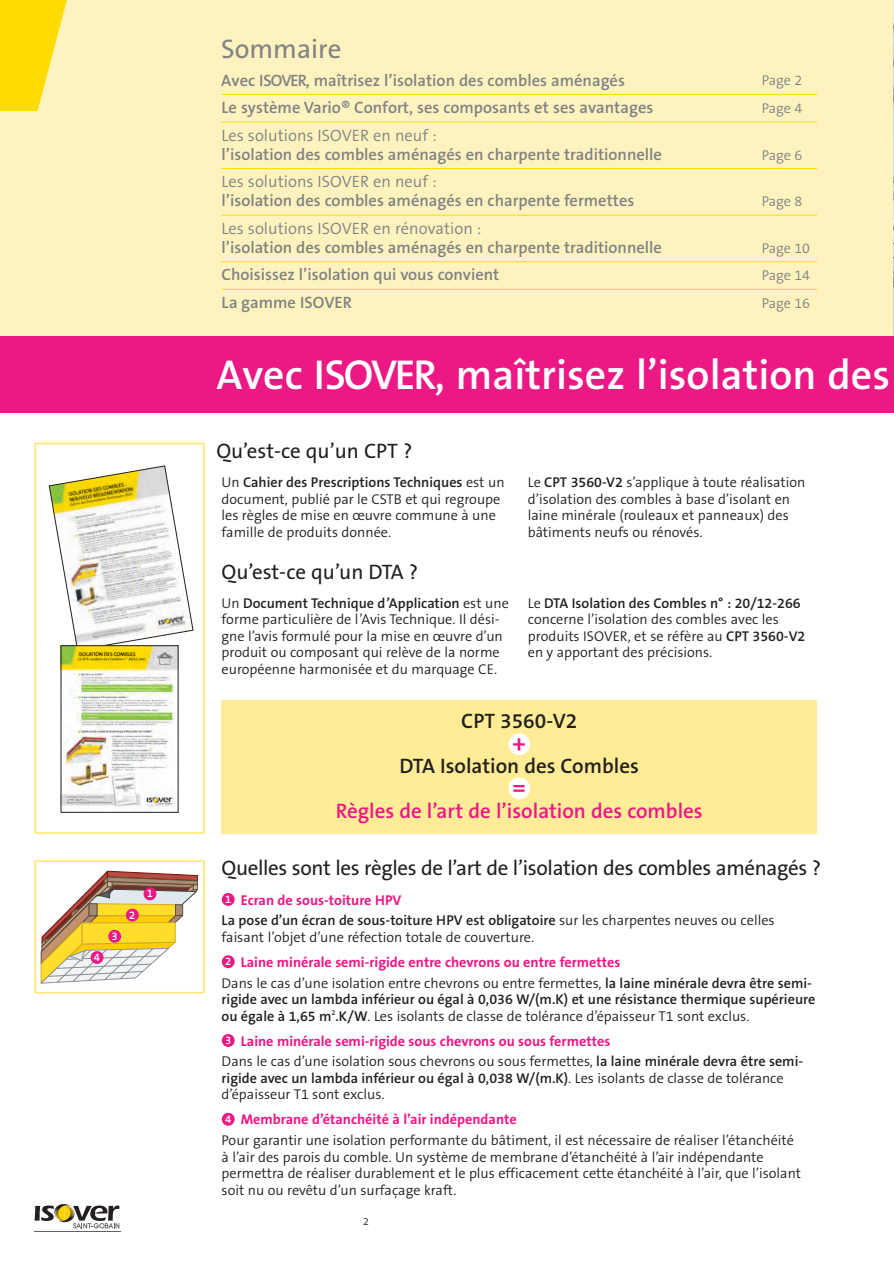
<style>
.page{position:relative;width:894px;height:1264px;background:#fff}
.page>*{position:absolute;margin:0;border:0;box-sizing:border-box;transform-origin:0 0}
.t1{font:600 42px "The Sans B6";color:#fff}
.t2{font:27px "The Sans B5 Plain";color:#808285}
.t3{font:600 25.5px "The Sans B6";color:#ec1885}
.t4{font:21px "The Sans B5 Plain";letter-spacing:-.015em;color:#231f20}
.t5{font:600 21px "The Sans B6";color:#ec1885}
.t6{font:600 21px "The Sans B6";color:#231f20}
.t7{font:600 16.5px "The Sans B6";color:#808285}
.t8{font:300 16.5px "The Sans B4";color:#808285}
.t9{font:300 14.25px/16.5px "The Sans B4";color:#231f20}
.t10{font:600 14.25px "The Sans B6";color:#231f20}
.t11{font:700 14.25px "The Sans B7";color:#ec1885}
.t12{font:300 14.25px "The Sans B4";color:#808285}
.t13{font:600 11.25px "The Sans B6";color:#fff}
.t14{font:300 10.5px "The Sans B4";color:#231f20}
.s1{font-family:"The Sans B4";font-weight:300}
.s2{font-family:"The Sans B6";font-weight:600}
</style>
<div class="page">
<div style="left:34px;top:443px;width:171px;height:391px;border:2px solid #ffe569"></div>
<div style="left:0;top:0;width:893px;height:349px;background:#fef3be"></div>
<hr style="left:222px;top:94px;width:595px;height:1px;background:#ffdc01">
<hr style="left:222px;top:121px;width:595px;height:1px;background:#ffdc01">
<hr style="left:222px;top:168px;width:595px;height:1px;background:#ffdc01">
<hr style="left:222px;top:215px;width:595px;height:1px;background:#ffdc01">
<hr style="left:222px;top:261px;width:595px;height:1px;background:#ffdc01">
<hr style="left:222px;top:289px;width:595px;height:1px;background:#ffdc01">
<div style="left:0;top:336px;width:894px;height:77px;background:#ec1885"></div>
<hr style="left:35px;top:1231px;width:86px;height:1px;background:#636366">
<svg style="left:34px;top:1204px;width:85px;height:24px"></svg>
<div style="left:222px;top:893px;width:13px;height:13px;background:#ec1885;border-radius:50%"></div>
<div style="left:222px;top:955px;width:13px;height:13px;background:#ec1885;border-radius:50%"></div>
<div style="left:222px;top:1034px;width:13px;height:13px;background:#ec1885;border-radius:50%"></div>
<div style="left:222px;top:1113px;width:13px;height:13px;background:#ec1885;border-radius:50%"></div>
<div style="left:222px;top:700px;width:595px;height:134px;background:#ffec96"></div>
<svg style="left:41px;top:871px;width:157px;height:112px"></svg>
<div style="left:34px;top:860px;width:171px;height:133px;border:2px solid #ffe569"></div>
<div style="left:144px;top:887px;width:12px;height:13px;background:#ec1885;border-radius:50%"></div>
<div style="left:126px;top:909px;width:13px;height:12px;background:#ec1885;border-radius:50%"></div>
<div style="left:108px;top:930px;width:13px;height:13px;background:#ec1885;border-radius:50%"></div>
<div style="left:91px;top:951px;width:13px;height:13px;background:#ec1885;border-radius:50%"></div>
<svg style="left:49px;top:465px;width:145px;height:186px"></svg>
<img style="left:63px;top:647px;width:113px;height:162px">
<div style="left:61px;top:645px;width:117px;height:168px;border:1px solid #231f20"></div>
<div style="left:508px;top:733px;width:22px;height:22px;background:#fff;border-radius:50%"></div>
<div style="left:508px;top:777px;width:22px;height:22px;background:#fff;border-radius:50%"></div>
<svg style="left:0;top:0;width:67px;height:111px"></svg>
<svg style="left:893px;top:0;width:1px;height:336px"></svg>
<p class="t13" style="left:94px;top:951px;width:8px">4</p>
<p class="t13" style="left:112px;top:930px;width:8px">3</p>
<p class="t13" style="left:129px;top:909px;width:8px">2</p>
<p class="t13" style="left:147px;top:888px;width:8px">1</p>
<h2 class="t2" style="left:221px;top:35px;width:122px">Sommaire</h2>
<p class="t7" style="left:221px;top:72px;width:405px">Avec ISOVER, maîtrisez l’isolation des combles aménagés</p>
<p class="t12" style="left:762px;top:73px;width:42px">Page 2</p>
<p class="t7" style="left:222px;top:99px;width:433px">Le système Vario® Confort, ses composants et ses avantages</p>
<p class="t12" style="left:762px;top:101px;width:42px">Page 4</p>
<p class="t8" style="left:222px;top:126px;width:217px">Les solutions ISOVER en neuf :</p>
<p class="t7" style="left:222px;top:145px;width:442px">l’isolation des combles aménagés en charpente traditionnelle</p>
<p class="t12" style="left:762px;top:147px;width:42px">Page 6</p>
<p class="t8" style="left:222px;top:173px;width:217px">Les solutions ISOVER en neuf :</p>
<p class="t7" style="left:222px;top:192px;width:414px">l’isolation des combles aménagés en charpente fermettes</p>
<p class="t12" style="left:762px;top:194px;width:42px">Page 8</p>
<p class="t8" style="left:222px;top:220px;width:261px">Les solutions ISOVER en rénovation :</p>
<p class="t7" style="left:222px;top:239px;width:442px">l’isolation des combles aménagés en charpente traditionnelle</p>
<p class="t12" style="left:762px;top:241px;width:50px">Page 10</p>
<p class="t7" style="left:222px;top:266px;width:279px">Choisissez l’isolation qui vous convient</p>
<p class="t12" style="left:762px;top:268px;width:50px">Page 14</p>
<p class="t7" style="left:222px;top:294px;width:132px">La gamme ISOVER</p>
<p class="t12" style="left:762px;top:296px;width:50px">Page 16</p>
<h1 class="t1" style="left:216px;top:352px;width:675px">Avec ISOVER, maîtrisez l’isolation des</h1>
<h3 class="t4" style="left:216px;top:440px;width:198px">Qu’est-ce qu’un CPT ?</h3>
<p class="t10" style="left:222px;top:475px;width:285px"><span class="s1">Un</span> Cahier des Prescriptions Techniques <span class="s1">est un</span></p>
<p class="t9" style="left:222px;top:491px;width:280px">document, publié par le CSTB et qui regroupe les règles de mise en œuvre commune à une famille de produits donnée.</p>
<h3 class="t4" style="left:222px;top:560px;width:198px">Qu’est-ce qu’un DTA ?</h3>
<p class="t10" style="left:222px;top:595px;width:289px"><span class="s1">Un</span> Document Technique d’Application <span class="s1">est une</span></p>
<p class="t9" style="left:222px;top:611px;width:283px">forme particulière de l’Avis Technique. Il dési - gne l’avis formulé pour la mise en œuvre d’un produit ou composant qui relève de la norme européenne harmonisée et du marquage CE.</p>
<p class="t9" style="left:528px;top:475px;width:279px">Le <span class="s2">CPT 3560-V2</span> s’applique à toute réalisa tion d’isolation des combles à base d’isolant en laine minérale (rouleaux et panneaux) des bâtiments neufs ou rénovés.</p>
<p class="t10" style="left:528px;top:595px;width:274px"><span class="s1">Le</span> DTA Isolation des Combles n° : 20/12-266</p>
<p class="t9" style="left:528px;top:611px;width:279px">concerne l’isolation des combles avec les produits ISOVER, et se réfère au <span class="s2">CPT 3560-V2 </span>en y apportant des précisions.</p>
<h3 class="t6" style="left:461px;top:710px;width:117px">CPT 3560-V2</h3>
<h3 class="t3" style="left:512px;top:730px;width:16px">+</h3>
<h3 class="t6" style="left:400px;top:755px;width:241px">DTA Isolation des Combles</h3>
<h3 class="t3" style="left:512px;top:774px;width:16px">=</h3>
<h3 class="t5" style="left:336px;top:800px;width:368px">Règles de l’art de l’isolation des combles</h3>
<h3 class="t4" style="left:222px;top:856px;width:601px">Quelles sont les règles de l’art de l’isolation des combles aménagés ?</h3>
<p class="t11" style="left:241px;top:892px;width:162px">Ecran de sous-toiture HPV</p>
<p class="t10" style="left:222px;top:913px;width:555px">La pose d’un écran de sous-toiture HPV est obligatoire <span class="s1">sur les charpentes neuves ou celles</span></p>
<p class="t9" style="left:222px;top:929px;width:314px">faisant l’objet d’une réfection totale de couverture.</p>
<p class="t11" style="left:241px;top:954px;width:381px">Laine minérale semi-rigide entre chevrons ou entre fermettes</p>
<p class="t9" style="left:222px;top:975px;width:592px">Dans le cas d’une isolation entre chevrons ou entre fermettes, <span class="s2">la laine minérale devra être semi-</span></p>
<p class="t10" style="left:222px;top:992px;width:595px">rigide avec un lambda inférieur ou égal à 0,036 W/(m.K) et une résistance thermique supérieure</p>
<p class="t9" style="left:222px;top:1008px;width:529px"><span class="s2">ou égale à 1,65 m</span><sup>2</sup><span class="s2">.K/W</span>. Les isolants de classe de tolérance d’épaisseur T1 sont exclus.</p>
<p class="t11" style="left:241px;top:1033px;width:371px">Laine minérale semi-rigide sous chevrons ou sous fermettes</p>
<p class="t9" style="left:222px;top:1054px;width:583px">Dans le cas d’une isolation sous chevrons ou sous fermettes, <span class="s2">la laine minérale devra être semi-</span></p>
<p class="t10" style="left:222px;top:1071px;width:564px">rigide avec un lambda inférieur ou égal à 0,038 W/(m.K)<span class="s1">. Les isolants de classe de tolérance</span></p>
<p class="t9" style="left:222px;top:1087px;width:164px">d’épaisseur T1 sont exclus.</p>
<p class="t11" style="left:241px;top:1112px;width:277px">Membrane d’étanchéité à l’air indépendante</p>
<p class="t9" style="left:222px;top:1132px;width:581px">Pour garantir une isolation performante du bâtiment, il est nécessaire de réaliser l’étanchéité à l’air des parois du comble. Un système de membrane d’étanchéité à l’air indépendante permettra de réaliser durablement et le plus efficacement cette étanchéité à l’air, que l’isolant soit nu ou revêtu d’un surfaçage kraft.</p>
<p class="t13" style="left:225px;top:893px;width:8px">1</p>
<p class="t13" style="left:225px;top:955px;width:8px">2</p>
<p class="t13" style="left:225px;top:1034px;width:8px">3</p>
<p class="t13" style="left:225px;top:1113px;width:8px">4</p>
<p class="t14" style="left:363px;top:1215px;width:7px">2</p>
</div>
